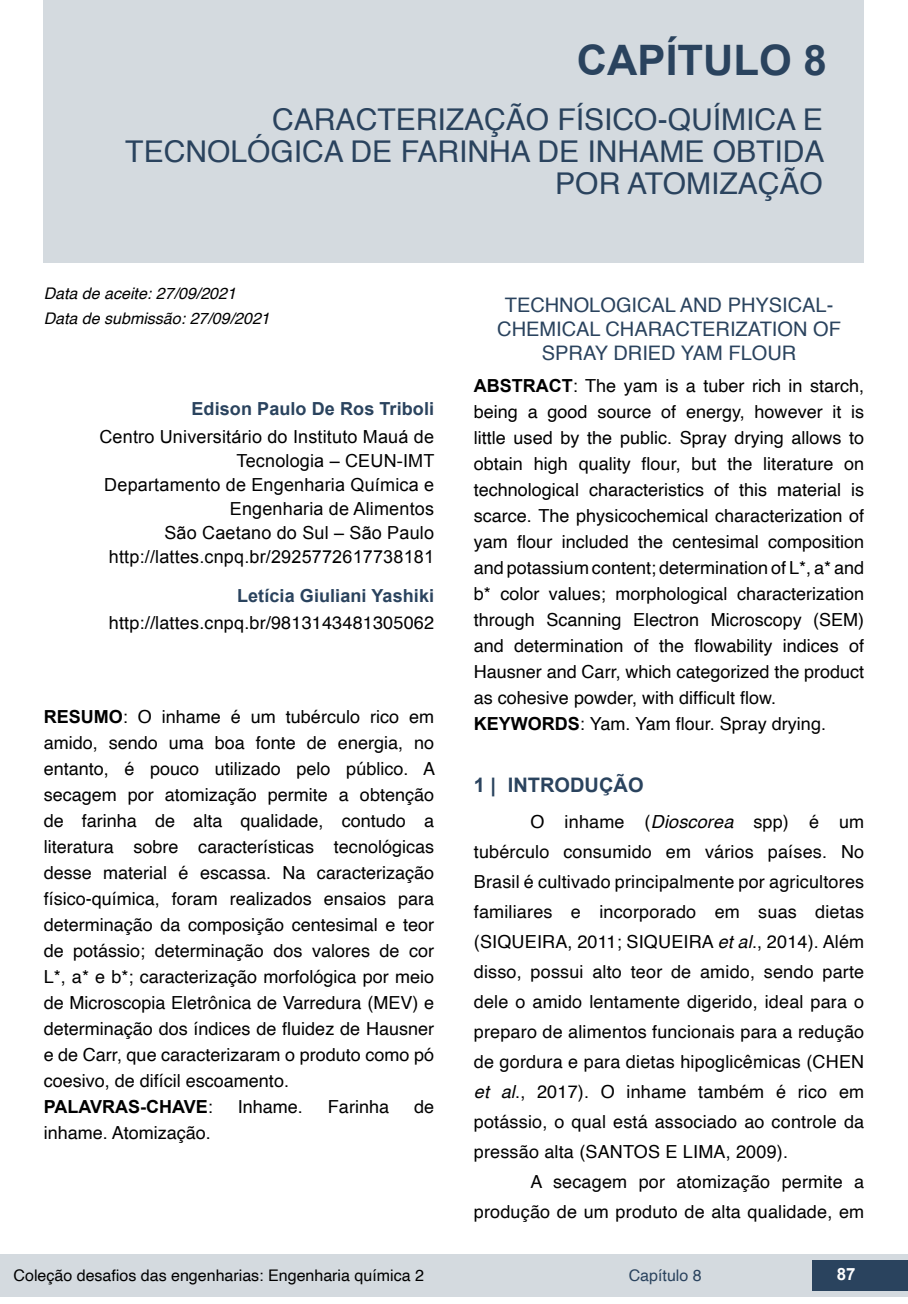
<style>
.page{position:relative;width:908px;height:1304px;background:#fff}
.page>*{position:absolute;margin:0;border:0;box-sizing:border-box;transform-origin:0 0}
.t1{font:700 42px "Arial";color:#2a435e}
.t2{font:30px/32px "Helvetica";color:#2a435e;text-align:right}
.t3{font:20px/24px "Helvetica";color:#2a435e;text-align:center}
.t4{font:700 20px "Arial";color:#2a435e}
.t5{font:18px/26px "Helvetica";color:#000;text-align:justify}
.t6{font:18px/24px "Arial";letter-spacing:.01em;color:#000;text-align:right}
.t7{font:700 18px "Arial";letter-spacing:.005em;color:#2a435e}
.t8{font:700 18px "Arial";color:#000}
.t9{font:700 16.8px "Arial";color:#fff}
.t10{font:italic 16px "Helvetica";color:#000}
.t11{font:16px "Helvetica";color:#000}
.t12{font:16px "Helvetica";color:#2a435e}
.s1{font-family:"Arial";font-weight:700}
.s2{font-family:"Helvetica";font-weight:400}
.s3{font-style:italic}
</style>
<div class="page">
<div style="left:0;top:1254px;width:906px;height:43px;background:#d4dadf"></div>
<div style="left:812px;top:1261px;width:95px;height:30px;background:#2a435e"></div>
<div style="left:44px;top:0;width:819px;height:263px;background:#d4dadf"></div>
<h1 class="t1" style="left:576px;top:33px;width:251px">CAPÍTULO 8</h1>
<h2 class="t2" style="left:125px;top:104px;width:700px">CARACTERIZAÇÃO FÍSICO-QUÍMICA E<br>TECNOLÓGICA DE FARINHA DE INHAME OBTIDA<br>POR ATOMIZAÇÃO</h2>
<p class="t10" style="left:44px;top:280px;width:194px">Data de aceite: 27/09/2021</p>
<p class="t10" style="left:44px;top:306px;width:227px">Data de submissão: 27/09/2021</p>
<p class="t7" style="left:191px;top:397px;width:244px">Edison Paulo De Ros Triboli</p>
<p class="t6" style="left:99px;top:425px;width:336px">Centro Universitário do Instituto Mauá de Tecnologia – CEUN-IMT<br>Departamento de Engenharia Química e Engenharia de Alimentos<br>São Caetano do Sul – São Paulo http://lattes.cnpq.br/2925772617738181</p>
<p class="t7" style="left:237px;top:584px;width:198px">Letícia Giuliani Yashiki</p>
<p class="t5" style="left:109px;top:611px;width:326px">http://lattes.cnpq.br/9813143481305062</p>
<p class="t5" style="left:44px;top:705px;width:393px"><span class="s1">RESUMO</span>: O inhame é um tubérculo rico em amido, sendo uma boa fonte de energia, no entanto, é pouco utilizado pelo público. A secagem por atomização permite a obtenção de farinha de alta qualidade, contudo a literatura sobre características tecnológicas desse material é escassa. Na caracterização físico-química, foram realizados ensaios para determinação da composição centesimal e teor de potássio; determinação dos valores de cor L*, a* e b*; caracterização morfológica por meio de Microscopia Eletrônica de Varredura (MEV) e determinação dos índices de fluidez de Hausner e de Carr, que caracterizaram o produto como pó coesivo, de difícil escoamento.</p>
<p class="t8" style="left:44px;top:1095px;width:171px">PALAVRAS-CHAVE<span class="s2">:</span></p>
<p class="t5" style="left:238px;top:1095px;width:67px">Inhame.</p>
<p class="t5" style="left:328px;top:1095px;width:63px">Farinha</p>
<p class="t5" style="left:414px;top:1095px;width:22px">de</p>
<p class="t5" style="left:44px;top:1121px;width:169px">inhame. Atomização.</p>
<p class="t3" style="left:497px;top:294px;width:345px">TECHNOLOGICAL AND PHYSICAL-<br>CHEMICAL CHARACTERIZATION OF<br>SPRAY DRIED YAM FLOUR</p>
<p class="t5" style="left:473px;top:373px;width:392px;text-align:left"><span class="s1">ABSTRACT</span>: The yam is a tuber rich in starch, being a good source of energy, however it is little used by the public. Spray drying allows to obtain high quality flour, but the literature on technological characteristics of this material is scarce. The physicochemical characterization of yam flour included the centesimal composition and potassium content; determination of L*, a* and b* color values; morphological characterization through Scanning Electron Microscopy (SEM) and determination of the flowability indices of Hausner and Carr, which categorized the product as cohesive powder, with difficult flow.<br><span class="s1">KEYWORDS</span>: Yam. Yam flour. Spray drying.</p>
<p class="t4" style="left:473px;top:772px;width:171px">1 | INTRODUÇÃO</p>
<p class="t5" style="left:473px;top:807px;width:392px;line-height:30px;text-indent:57px">O inhame (<span class="s3">Dioscorea</span> spp) é um tubérculo consumido em vários países. No Brasil é cultivado principalmente por agricultores familiares e incorporado em suas dietas (SIQUEIRA, 2011; SIQUEIRA <span class="s3">et al</span>., 2014). Além disso, possui alto teor de amido, sendo parte dele o amido lentamente digerido, ideal para o preparo de alimentos funcionais para a redução de gordura e para dietas hipoglicêmicas (CHEN <span class="s3">et al</span>., 2017). O inhame também é rico em potássio, o qual está associado ao controle da pressão alta (SANTOS E LIMA, 2009).</p>
<p class="t5" style="left:473px;top:1167px;width:392px;line-height:30px;text-align:right">A secagem por atomização permite a produção de um produto de alta qualidade, em</p>
<p class="t11" style="left:14px;top:1263px;width:411px">Coleção desafios das engenharias: Engenharia química 2</p>
<p class="t12" style="left:628px;top:1263px;width:74px">Capítulo 8</p>
<p class="t9" style="left:836px;top:1263px;width:20px">87</p>
</div>
